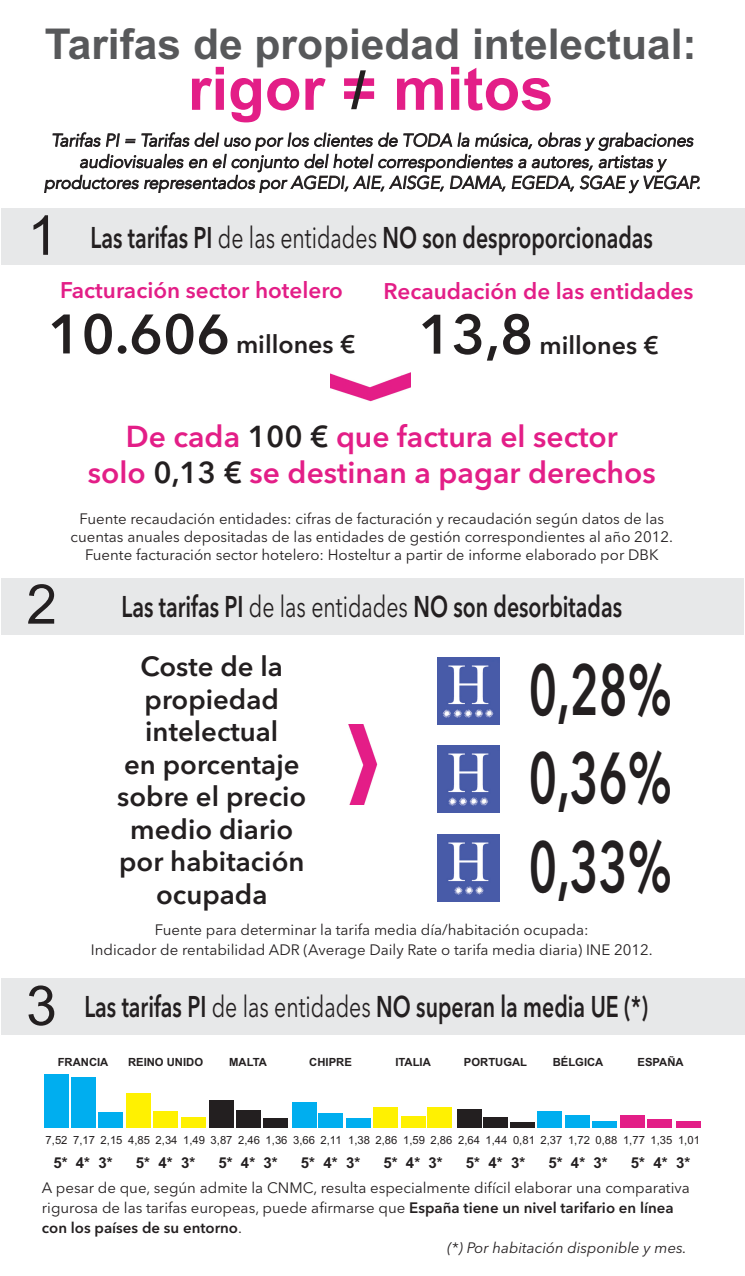
<style>
.page{position:relative;width:745px;height:1276px;background:#fff}
.page>*{position:absolute;margin:0;border:0;box-sizing:border-box;transform-origin:0 0}
.t1{font:600 71.25px/88.6px "Avenir Next LT Pro";color:#231f20;text-align:justify;scale:.67 1}
.t2{font:700 60px "Arial";color:#e31e87}
.t3{font:55px "Arial";color:#231f20}
.t4{font:700 42.5px "Arial";color:#57585a}
.t5{font:600 30px/36px "Avenir Next LT Pro";color:#e31e87;text-align:center}
.t6{font:600 29.75px "Avenir Next LT Pro";color:#231f20;scale:.71 1}
.t7{font:600 27.5px/32.5px "Avenir Next LT Pro";color:#231f20;text-align:center}
.t8{font:600 25px "Avenir Next LT Pro";color:#231f20}
.t9{font:600 22.5px "Avenir Next LT Pro";color:#e31e87}
.t10{font:italic 300 17.5px/21.1px "Avenir LT";color:#231f20;text-align:center}
.t11{font:15px/18px "Avenir Next LT Pro";color:#231f20;text-align:center}
.t12{font:700 15px "Arial";color:#231f20}
.t13{font:italic 15px "Avenir Next LT Pro";color:#231f20}
.t14{font:600 15px "Avenir Next LT Pro";color:#231f20}
.t15{font:11.25px "Arial";color:#231f20}
.t16{font:700 11.25px "Arial";color:#231f20}
.s1{font-size:52.5px;color:#231f20}
.s2{font-weight:400}
.s3{font-size:55px}
.s4{color:#231f20}
.s5{font-weight:600}
</style>
<div class="page">
<div style="left:1px;top:208px;width:743px;height:57px;background:#e7e8e9"></div>
<div style="left:1px;top:578px;width:742px;height:57px;background:#e7e8e9"></div>
<div style="left:1px;top:978px;width:743px;height:57px;background:#e7e8e9"></div>
<img style="left:330px;top:372px;width:80px;height:30px">
<img style="left:437px;top:657px;width:61px;height:67px">
<img style="left:437px;top:745px;width:61px;height:67px">
<img style="left:437px;top:834px;width:61px;height:67px">
<div style="left:44px;top:1074px;width:25px;height:53px;background:#00aeef"></div>
<div style="left:71px;top:1076px;width:25px;height:51px;background:#00aeef"></div>
<div style="left:98px;top:1112px;width:24px;height:15px;background:#00aeef"></div>
<div style="left:126px;top:1093px;width:25px;height:34px;background:#fff101"></div>
<div style="left:153px;top:1111px;width:25px;height:17px;background:#fff101"></div>
<div style="left:181px;top:1117px;width:25px;height:11px;background:#fff101"></div>
<div style="left:208px;top:1100px;width:25px;height:28px;background:#231f20"></div>
<div style="left:236px;top:1110px;width:25px;height:18px;background:#231f20"></div>
<div style="left:263px;top:1118px;width:25px;height:10px;background:#231f20"></div>
<div style="left:291px;top:1101px;width:25px;height:26px;background:#00aeef"></div>
<div style="left:318px;top:1113px;width:24px;height:15px;background:#00aeef"></div>
<div style="left:345px;top:1118px;width:25px;height:10px;background:#00aeef"></div>
<div style="left:373px;top:1107px;width:24px;height:21px;background:#fff101"></div>
<div style="left:400px;top:1116px;width:25px;height:12px;background:#fff101"></div>
<div style="left:427px;top:1107px;width:25px;height:20px;background:#fff101"></div>
<div style="left:456px;top:1109px;width:25px;height:19px;background:#231f20"></div>
<div style="left:483px;top:1117px;width:25px;height:11px;background:#231f20"></div>
<div style="left:509px;top:1122px;width:25px;height:6px;background:#231f20"></div>
<div style="left:537px;top:1111px;width:25px;height:17px;background:#00aeef"></div>
<div style="left:565px;top:1115px;width:24px;height:12px;background:#00aeef"></div>
<div style="left:592px;top:1121px;width:25px;height:7px;background:#00aeef"></div>
<div style="left:620px;top:1115px;width:24px;height:13px;background:#e31e87"></div>
<div style="left:647px;top:1119px;width:24px;height:9px;background:#e31e87"></div>
<div style="left:675px;top:1121px;width:25px;height:7px;background:#e31e87"></div>
<img style="left:348px;top:724px;width:29px;height:80px">
<h3 class="t4" style="left:45px;top:19px;width:653px">Tarifas de propiedad intelectual:</h3>
<h2 class="t2" style="left:188px;top:54px;width:367px">rigor =<span class="s1">/</span> mitos</h2>
<p class="t10" style="left:44px;top:130px;width:657px">Tarifas PI = Tarifas del uso por los clientes de TODA la música, obras y grabaciones audiovisuales en el conjunto del hotel correspondientes a autores, artistas y productores representados por AGEDI, AIE, AISGE, DAMA, EGEDA, SGAE y VEGAP.</p>
<h3 class="t3" style="left:27px;top:204px;width:32px">1</h3>
<h3 class="t6" style="left:90px;top:227px;width:793px">Las tarifas PI <span class="s2">de las entidades</span> NO son desproporcionadas</h3>
<h3 class="t9" style="left:60px;top:282px;width:284px">Facturación sector hotelero</h3>
<h3 class="t8" style="left:48px;top:336px;width:309px"><span class="s3">10.606</span> millones €</h3>
<h3 class="t9" style="left:383px;top:283px;width:311px">Recaudación de las entidades</h3>
<h3 class="t8" style="left:418px;top:336px;width:242px"><span class="s3">13,8</span> millones €</h3>
<h3 class="t3" style="left:26px;top:572px;width:32px">2</h3>
<h3 class="t3" style="left:26px;top:974px;width:32px">3</h3>
<h3 class="t5" style="left:88px;top:422px;width:569px">De cada <span class="s4">100 €</span> que factura el sector<br>solo <span class="s4">0,13 €</span> se destinan a pagar derechos</h3>
<p class="t11" style="left:71px;top:511px;width:603px">Fuente recaudación entidades: cifras de facturación y recaudación según datos de las cuentas anuales depositadas de las entidades de gestión correspondientes al año 2012.<br>Fuente facturación sector hotelero: Hosteltur a partir de informe elaborado por DBK</p>
<h3 class="t6" style="left:121px;top:596px;width:706px">Las tarifas PI <span class="s2">de las entidades</span> NO son desorbitadas</h3>
<h3 class="t7" style="left:117px;top:653px;width:190px">Coste de la propiedad intelectual<br>en porcentaje sobre el precio medio diario por habitación ocupada</h3>
<h1 class="t1" style="left:528px;top:653px;width:216px">0,28% 0,36% 0,33%</h1>
<p class="t11" style="left:91px;top:922px;width:563px;line-height:20px">Fuente para determinar la tarifa media día/habitación ocupada:<br>Indicador de rentabilidad ADR (Average Daily Rate o tarifa media diaria) INE 2012.</p>
<h3 class="t6" style="left:84px;top:995px;width:795px">Las tarifas PI <span class="s2">de las entidades</span> NO superan la media UE (*)</h3>
<p class="t16" style="left:58px;top:1055px;width:52px">FRANCIA</p>
<p class="t16" style="left:128px;top:1055px;width:77px">REINO UNIDO</p>
<p class="t16" style="left:229px;top:1055px;width:39px">MALTA</p>
<p class="t16" style="left:309px;top:1055px;width:44px">CHIPRE</p>
<p class="t16" style="left:395px;top:1055px;width:37px">ITALIA</p>
<p class="t16" style="left:463px;top:1055px;width:65px">PORTUGAL</p>
<p class="t16" style="left:552px;top:1055px;width:52px">BÉLGICA</p>
<p class="t16" style="left:637px;top:1055px;width:48px">ESPAÑA</p>
<p class="t15" style="left:46px;top:1133px;width:655px">7,52 7,17 2,15 4,85 2,34 1,49 3,87 2,46 1,36 3,66 2,11 1,38 2,86 1,59 2,86 2,64 1,44 0,81 2,37 1,72 0,88 1,77 1,35 1,01</p>
<p class="t12" style="left:53px;top:1154px;width:61px">5* 4* 3*</p>
<p class="t12" style="left:136px;top:1154px;width:61px">5* 4* 3*</p>
<p class="t12" style="left:218px;top:1154px;width:61px">5* 4* 3*</p>
<p class="t12" style="left:301px;top:1154px;width:61px">5* 4* 3*</p>
<p class="t12" style="left:383px;top:1154px;width:61px">5* 4* 3*</p>
<p class="t12" style="left:465px;top:1154px;width:61px">5* 4* 3*</p>
<p class="t12" style="left:548px;top:1154px;width:61px">5* 4* 3*</p>
<p class="t12" style="left:630px;top:1154px;width:61px">5* 4* 3*</p>
<p class="t11" style="left:42px;top:1180px;width:649px">A pesar de que, según admite la CNMC, resulta especialmente difícil elaborar una comparativa</p>
<p class="t11" style="left:42px;top:1200px;width:632px">rigurosa de las tarifas europeas, puede afirmarse que <span class="s5">España tiene un nivel tarifario en línea</span></p>
<p class="t14" style="left:42px;top:1222px;width:201px">con los países de su entorno<span class="s2">.</span></p>
<p class="t13" style="left:447px;top:1242px;width:241px">(*) Por habitación disponible y mes.</p>
</div>
